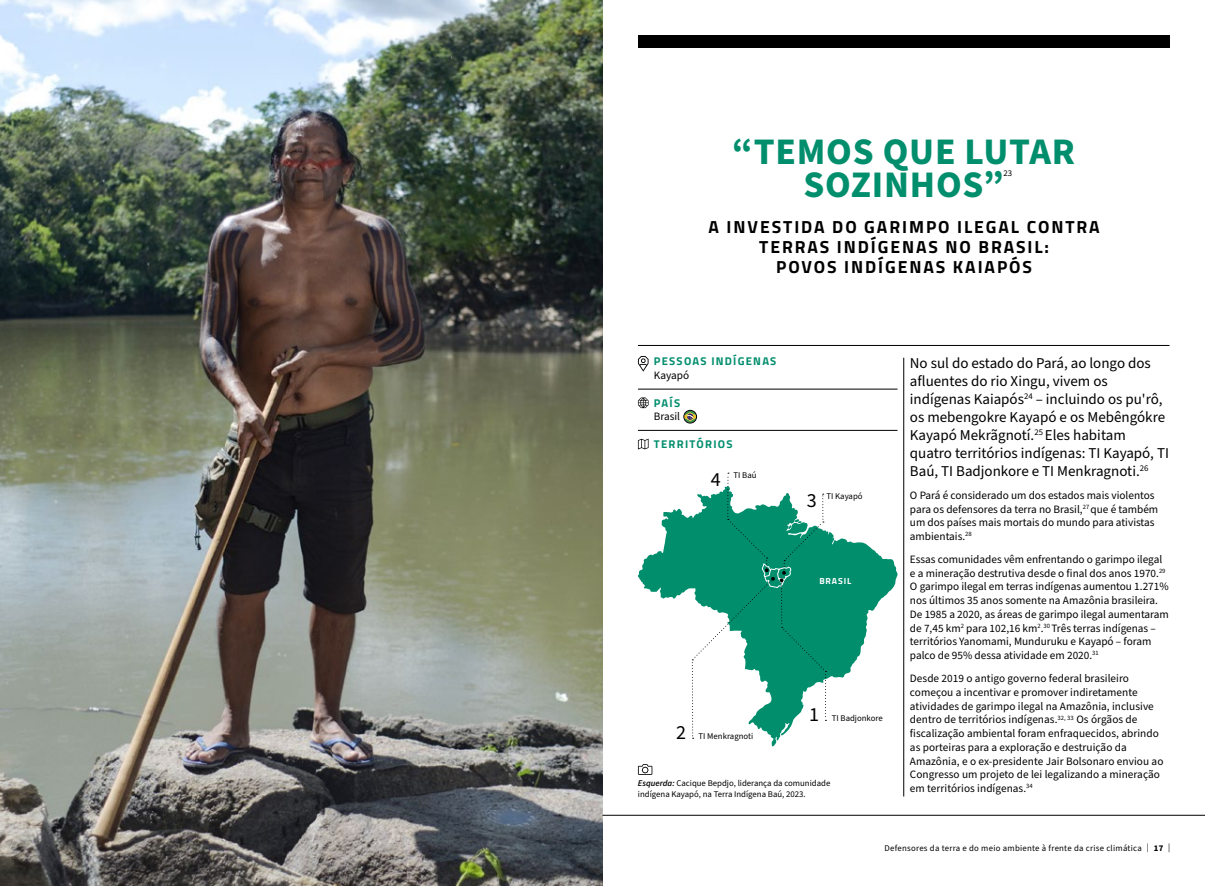
<style>
.page{position:relative;width:1205px;height:886px;background:#fff}
.page>*{position:absolute;margin:0;border:0;box-sizing:border-box;transform-origin:0 0}
.t1{font:700 37.5px/32.5px "Source Sans Pro";letter-spacing:.02em;color:#008e6d;text-align:center}
.t2{font:20px "Source Sans Pro";color:#000}
.t3{font:700 17.5px/20px "Titillium Web";letter-spacing:.11em;color:#000;text-align:center}
.t4{font:15px/18px "Source Sans Pro";color:#000}
.t5{font:11.25px/13.8px "Source Sans Pro";color:#000}
.t6{font:700 11.25px "Titillium Web";letter-spacing:.11em;color:#008e6d}
.t7{font:8.75px/10.6px "Source Sans Pro";color:#000}
.t8{font:8.75px "Source Sans Pro";letter-spacing:.03em;color:#000}
.t9{font:700 8.75px "Titillium Web";letter-spacing:.11em;color:#fff}
.s1{font-weight:600;font-style:italic}
.s2{font-weight:700}
</style>
<div class="page">
<svg style="left:638px;top:508px;width:259px;height:238px"></svg>
<img style="left:0;top:0;width:602px;height:886px">
<hr style="left:638px;top:389px;width:259px;height:1px;background:#000">
<hr style="left:638px;top:430px;width:259px;height:1px;background:#000">
<svg style="left:692px;top:473px;width:134px;height:266px"></svg>
<div style="left:638px;top:35px;width:531px;height:13px;background:#000"></div>
<svg style="left:638px;top:764px;width:14px;height:11px"></svg>
<svg style="left:638px;top:397px;width:10px;height:11px"></svg>
<svg style="left:638px;top:356px;width:10px;height:16px"></svg>
<svg style="left:638px;top:439px;width:10px;height:10px"></svg>
<svg style="left:684px;top:410px;width:12px;height:13px"></svg>
<div style="left:684px;top:410px;width:13px;height:13px;border:1px solid #000;border-radius:50%"></div>
<hr style="left:602px;top:815px;width:603px;height:1px;background:#000">
<hr style="left:903px;top:358px;width:1px;height:438px;background:#000">
<hr style="left:638px;top:345px;width:531px;height:1px;background:#000">
<h1 class="t1" style="left:732px;top:137px;width:344px">“TEMOS QUE LUTAR<br>SOZINHOS”</h1>
<p class="t7" style="left:1003px;top:168px;width:10px">23</p>
<h3 class="t3" style="left:708px;top:216px;width:393px">A INVESTIDA DO GARIMPO ILEGAL CONTRA<br>TERRAS INDÍGENAS NO BRASIL:<br>POVOS INDÍGENAS KAIAPÓS</h3>
<p class="t6" style="left:654px;top:353px;width:124px">PESSOAS INDÍGENAS</p>
<p class="t5" style="left:654px;top:369px;width:37px">Kayapó</p>
<p class="t6" style="left:654px;top:394px;width:28px">PAÍS</p>
<p class="t5" style="left:654px;top:410px;width:28px">Brasil</p>
<p class="t6" style="left:654px;top:435px;width:80px">TERRITÓRIOS</p>
<h2 class="t2" style="left:711px;top:466px;width:11px">4</h2>
<p class="t7" style="left:733px;top:470px;width:25px">TI Baú</p>
<h2 class="t2" style="left:676px;top:719px;width:11px">2</h2>
<p class="t7" style="left:698px;top:731px;width:56px">TI Menkragnoti</p>
<h2 class="t2" style="left:807px;top:487px;width:11px">3</h2>
<p class="t7" style="left:826px;top:491px;width:38px">TI Kayapó</p>
<p class="t9" style="left:819px;top:574px;width:34px">BRASIL</p>
<h2 class="t2" style="left:809px;top:701px;width:11px">1</h2>
<p class="t7" style="left:832px;top:713px;width:53px">TI Badjonkore</p>
<p class="t7" style="left:638px;top:778px;width:194px"><span class="s1">Esquerda:</span> Cacique Bepdjo, liderança da comunidade indígena Kayapó, na Terra Indígena Baú, 2023.</p>
<p class="t4" style="left:910px;top:354px;width:261px">No sul do estado do Pará, ao longo dos afluentes do rio Xingu, vivem os indígenas Kaiapós<sup>24</sup> – incluindo os pu'rô, os mebengokre Kayapó e os Mebêngókre Kayapó Mekrãgnotí.<sup>25</sup> Eles habitam quatro territórios indígenas: TI Kayapó, TI Baú, TI Badjonkore e TI Menkragnoti.<sup>26</sup></p>
<p class="t5" style="left:910px;top:488px;width:250px">O Pará é considerado um dos estados mais violentos para os defensores da terra no Brasil,<sup>27</sup> que é também um dos países mais mortais do mundo para ativistas ambientais.<sup>28</sup></p>
<p class="t5" style="left:910px;top:553px;width:260px">Essas comunidades vêm enfrentando o garimpo ilegal e a mineração destrutiva desde o final dos anos 1970.<sup>29<br></sup>O garimpo ilegal em terras indígenas aumentou 1.271% nos últimos 35 anos somente na Amazônia brasileira.<br>De 1985 a 2020, as áreas de garimpo ilegal aumentaram de 7,45 km<sup>2</sup> para 102,16 km<sup>2</sup>.<sup>30</sup> Três terras indígenas – territórios Yanomami, Munduruku e Kayapó – foram palco de 95% dessa atividade em 2020.<sup>31</sup></p>
<p class="t5" style="left:910px;top:672px;width:255px">Desde 2019 o antigo governo federal brasileiro começou a incentivar e promover indiretamente atividades de garimpo ilegal na Amazônia, inclusive dentro de territórios indígenas.<sup>32,</sup> <sup>33</sup> Os órgãos de fiscalização ambiental foram enfraquecidos, abrindo as porteiras para a exploração e destruição da Amazônia, e o ex-presidente Jair Bolsonaro enviou ao Congresso um projeto de lei legalizando a mineração em territórios indígenas.<sup>34</sup></p>
<p class="t8" style="left:884px;top:842px;width:287px">Defensores da terra e do meio ambiente à frente da crise climática | <span class="s2">17</span> |</p>
</div>
